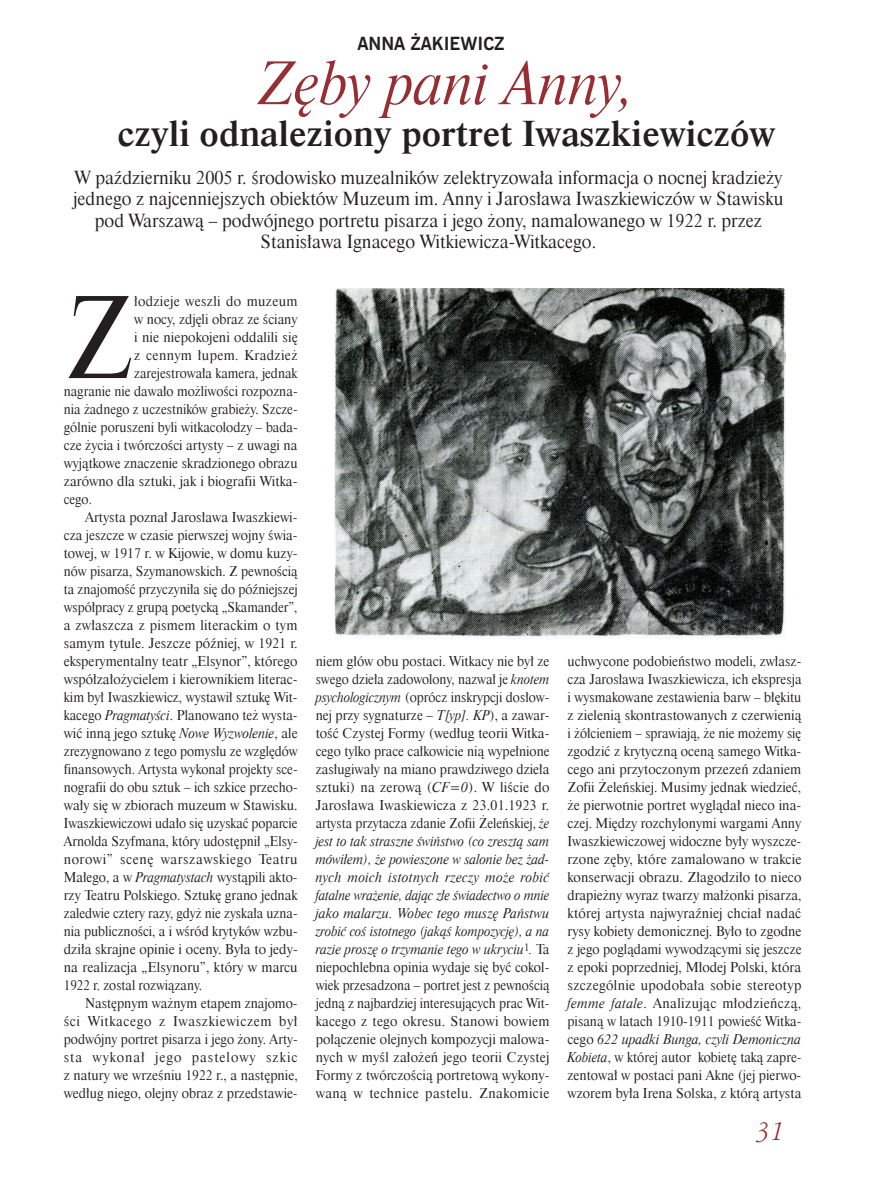
<style>
.page{position:relative;width:872px;height:1178px;background:#fff}
.page>*{position:absolute;margin:0;border:0;box-sizing:border-box;transform-origin:0 0}
.tekst_podstawowy{font:110.7px "Dutch 801 Hd EU";color:#231f20;scale:.96 1}
.tytulmalyitalik{font:italic 58.5px "Dutch 801 Hd EU";color:#962e33}
.tytulduzy{font:37.5px "Dutch 801 Se Bd EU";color:#231f20}
.t1{font:italic 30px "Ameri Garmnd EU";color:#962e33}
.lead{font:18px/21.6px "Dutch 801 Hd EU";color:#231f20;text-align:center}
.autor{font:700 18px "News Goth EU";color:#231f20}
.tekst_podstawowy-2{font:13.5px/18px "Dutch 801 Hd EU";color:#231f20;text-align:justify}
.tekst_podstawowy-3{font:13.5px "Dutch 801 Hd EU";color:#231f20;scale:.96 1}
.tekst_podstawowy-4{font:13.5px "Dutch 801 Hd EU";letter-spacing:.02em;color:#231f20}
.tekst_podstawowy-5{font:13.5px "Dutch 801 Hd EU";letter-spacing:.025em;color:#231f20}
.s1{font-style:italic}
</style>
<div class="page">
<img style="left:335px;top:288px;width:450px;height:351px">
<p class="autor" style="left:357px;top:32px;width:148px">ANNA ŻAKIEWICZ</p>
<p class="tytulmalyitalik" style="left:258px;top:48px;width:378px">Zęby pani Anny,</p>
<p class="tytulduzy" style="left:117px;top:110px;width:659px">czyli odnaleziony portret Iwaszkiewiczów</p>
<p class="lead" style="left:73px;top:167px;width:712px">W październiku 2005 r. środowisko muzealników zelektryzowała informacja o nocnej kradzieży jednego z najcenniejszych obiektów Muzeum im. Anny i Jarosława Iwaszkiewiczów w Stawisku pod Warszawą – podwójnego portretu pisarza i jego żony, namalowanego w 1922 r. przez Stanisława Ignacego Witkiewicza-Witkacego.</p>
<p class="tekst_podstawowy" style="left:64px;top:271px;width:75px">Z</p>
<p class="tekst_podstawowy-4" style="left:134px;top:293px;width:165px">łodzieje weszli do muzeum</p>
<p class="tekst_podstawowy-2" style="left:134px;top:311px;width:165px">w nocy, zdjęli obraz ze ściany</p>
<p class="tekst_podstawowy-2" style="left:134px;top:329px;width:165px">i nie niepokojeni oddalili się</p>
<p class="tekst_podstawowy-5" style="left:134px;top:347px;width:165px">z cennym łupem. Kradzież</p>
<p class="tekst_podstawowy-3" style="left:134px;top:365px;width:172px">zarejestrowała kamera, jednak</p>
<p class="tekst_podstawowy-2" style="left:64px;top:383px;width:235px">nagranie nie dawało możliwości rozpozna-</p>
<p class="tekst_podstawowy-3" style="left:64px;top:401px;width:245px">nia żadnego z uczestników grabieży. Szcze-</p>
<p class="tekst_podstawowy-2" style="left:64px;top:419px;width:235px">gólnie poruszeni byli witkacolodzy – bada-</p>
<p class="tekst_podstawowy-2" style="left:64px;top:437px;width:235px">cze życia i twórczości artysty – z uwagi na</p>
<p class="tekst_podstawowy-2" style="left:64px;top:455px;width:235px">wyjątkowe znaczenie skradzionego obrazu</p>
<p class="tekst_podstawowy-2" style="left:64px;top:473px;width:235px">zarówno dla sztuki, jak i biografii Witka-</p>
<p class="tekst_podstawowy-3" style="left:64px;top:491px;width:31px">cego.</p>
<p class="tekst_podstawowy-2" style="left:64px;top:509px;width:235px;text-indent:21px">Artysta poznał Jarosława Iwaszkiewi&shy;cza jeszcze w czasie pierwszej wojny świa&shy;towej, w 1917 r. w Kijowie, w domu kuzy&shy;nów pisarza, Szymanowskich. Z pewnością ta znajomość przyczyniła się do późniejszej współpracy z grupą poetycką „Skamander”, a zwłaszcza z pismem literackim o tym samym tytule. Jeszcze później, w 1921 r. eksperymentalny teatr „Elsynor”, którego współzałożycielem i kierownikiem literac&shy;kim był Iwaszkiewicz, wystawił sztukę Wit&shy;kacego <span class="s1">Pragmatyści</span>. Planowano też wysta&shy;wić inną jego sztukę <span class="s1">Nowe Wyzwolenie</span>, ale zrezygnowano z tego pomysłu ze względów finansowych. Artysta wykonał projekty sce&shy;nografii do obu sztuk – ich szkice przecho&shy;wały się w zbiorach muzeum w Stawisku.<br>Iwaszkiewiczowi udało się uzyskać poparcie Arnolda Szyfmana, który udostępnił „Elsy&shy;norowi” scenę warszawskiego Teatru Małego, a w <span class="s1">Pragmatystach</span> wystąpili akto&shy;rzy Teatru Polskiego. Sztukę grano jednak zaledwie cztery razy, gdyż nie zyskała uzna&shy;nia publiczności, a i wśród krytyków wzbu&shy;dziła skrajne opinie i oceny. Była to jedy&shy;na realizacja „Elsynoru”, który w marcu 1922 r. zostal rozwiązany.</p>
<p class="tekst_podstawowy-2" style="left:64px;top:995px;width:235px;text-indent:21px">Następnym ważnym etapem znajomo&shy;ści Witkacego z Iwaszkiewiczem był podwójny portret pisarza i jego żony. Arty&shy;sta wykonał jego pastelowy szkic z natury we wrześniu 1922 r., a następnie, według niego, olejny obraz z przedstawie-</p>
<p class="tekst_podstawowy-2" style="left:316px;top:653px;width:235px">niem głów obu postaci. Witkacy nie był ze swego dzieła zadowolony, nazwał je <span class="s1">knotem psychologicznym</span> (oprócz inskrypcji dosłow&shy;nej przy sygnaturze – <span class="s1">T[yp]. KP</span>), a zawar&shy;tość Czystej Formy (według teorii Witka&shy;cego tylko prace całkowicie nią wypełnione zasługiwały na miano prawdziwego dzieła sztuki) na zerową (<span class="s1">CF=0</span>). W liście do Jarosława Iwaskiewicza z 23.01.1923 r. artysta przytacza zdanie Zofii Żeleńskiej, <span class="s1">że jest to tak straszne świństwo (co zresztą sam mówiłem), że powieszone w salonie bez żad&shy;nych moich istotnych rzeczy może robić fatalne wrażenie, dając złe świadectwo o mnie jako malarzu. Wobec tego muszę Państwu zrobić coś istotnego (jakąś kompozycję), a na razie proszę o trzymanie tego w ukryciu</span><sup>1</sup><span class="s1">.</span> Ta niepochlebna opinia wydaje się być cokol&shy;wiek przesadzona – portret jest z pewnością jedną z najbardziej interesujących prac Wit&shy;kacego z tego okresu. Stanowi bowiem połączenie olejnych kompozycji malowa&shy;nych w myśl założeń jego teorii Czystej Formy z twórczością portretową wykony&shy;waną w technice pastelu. Znakomicie</p>
<p class="tekst_podstawowy-2" style="left:567px;top:653px;width:235px">uchwycone podobieństwo modeli, zwłasz&shy;cza Jarosława Iwaszkiewicza, ich ekspresja i wysmakowane zestawienia barw – błękitu z zielenią skontrastowanych z czerwienią i żółcieniem – sprawiają, że nie możemy się zgodzić z krytyczną oceną samego Witka&shy;cego ani przytoczonym przezeń zdaniem Zofii Żeleńskiej. Musimy jednak wiedzieć, że pierwotnie portret wyglądał nieco ina&shy;czej. Między rozchylonymi wargami Anny Iwaszkiewiczowej widoczne były wyszcze&shy;rzone zęby, które zamalowano w trakcie konserwacji obrazu. Złagodziło to nieco drapieżny wyraz twarzy małżonki pisarza, której artysta najwyraźniej chciał nadać rysy kobiety demonicznej. Było to zgodne z jego poglądami wywodzącymi się jeszcze z epoki poprzedniej, Młodej Polski, która szczególnie upodobała sobie stereotyp <span class="s1">femme fatale</span>. Analizując młodzieńczą, pisaną w latach 1910-1911 powieść Witka&shy;cego <span class="s1">622 upadki Bunga, czyli Demoniczna Kobieta</span>, w której autor kobietę taką zapre&shy;zentował w postaci pani Akne (jej pierwo&shy;wzorem była Irena Solska, z którą artysta</p>
<p class="t1" style="left:756px;top:1113px;width:31px">31</p>
</div>
